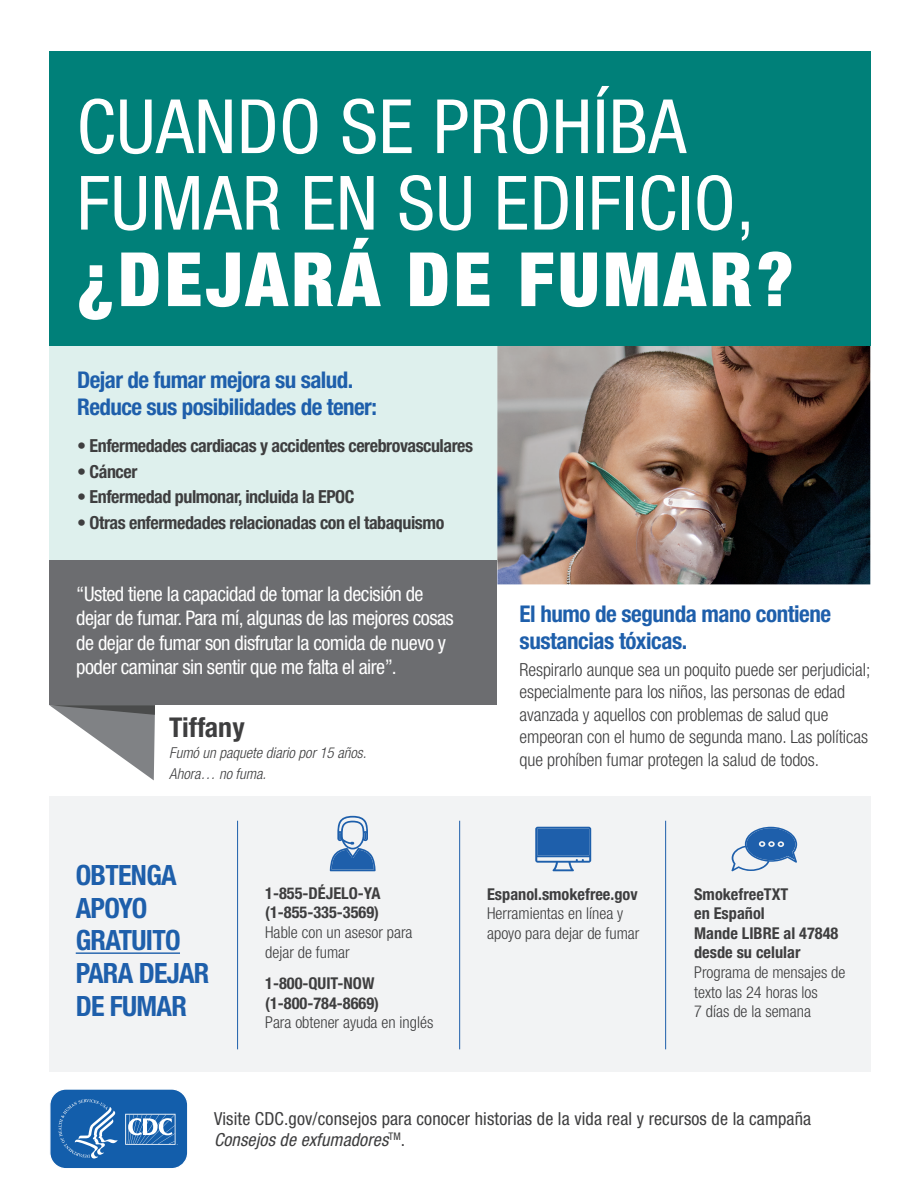
<style>
.page{position:relative;width:918px;height:1188px;background:#fff}
.page>*{position:absolute;margin:0;border:0;box-sizing:border-box;transform-origin:0 0}
.t1{font:condensed 75px/76.5px "Helvetica Neue";letter-spacing:.01em;color:#fff}
.t2{font:900 condensed 75px "Helvetica Neue";letter-spacing:.05em;color:#fff}
.t3{font:700 condensed 28.05px/32.5px "Helvetica Neue";letter-spacing:-.025em;color:#1e5fab}
.t4{font:700 condensed 28.05px "Helvetica Neue LT Std";letter-spacing:-.025em;color:#1e5fab}
.t5{font:700 condensed 27.3px "Helvetica Neue";color:#3e3e3f}
.t6{font:700 condensed 23.1px/26.8px "Helvetica Neue";letter-spacing:-.025em;color:#1e5fab}
.t7{font:condensed 20.25px/24.3px "Helvetica Neue";letter-spacing:-.025em;color:#fff}
.t8{font:300 condensed 18px/22.5px "Helvetica Neue";letter-spacing:-.005em;color:#3e3e3f}
.t9{font:700 condensed 18px "Helvetica Neue";letter-spacing:-.025em;color:#3e3e3f}
.t10{font:condensed 18px/21px "Helvetica Neue";letter-spacing:.01em;color:#3e3e3f}
.t11{font:300 condensed 16.35px/19.5px "Helvetica Neue";color:#3e3e3f}
.t12{font:700 condensed 16.35px/19.5px "Helvetica Neue";color:#3e3e3f}
.t13{font:italic 300 condensed 15px/21px "Helvetica Neue";color:#3e3e3f}
.s1{font-style:italic}
</style>
<div class="page">
<div style="left:49px;top:796px;width:821px;height:276px;background:#f2f3f4"></div>
<div style="left:49px;top:345px;width:448px;height:217px;background:#def0ed"></div>
<svg style="left:731px;top:827px;width:66px;height:44px"></svg>
<hr style="left:665px;top:821px;width:1px;height:228px;background:#1e5fab">
<hr style="left:459px;top:821px;width:1px;height:228px;background:#1e5fab">
<hr style="left:76px;top:952px;width:104px;height:2px;background:#1e5fab">
<img style="left:497px;top:346px;width:373px;height:238px">
<div style="left:49px;top:51px;width:821px;height:295px;background:#008079"></div>
<svg style="left:535px;top:827px;width:56px;height:44px"></svg>
<svg style="left:330px;top:816px;width:46px;height:55px"></svg>
<hr style="left:237px;top:821px;width:1px;height:228px;background:#1e5fab">
<svg style="left:50px;top:1089px;width:138px;height:79px"></svg>
<div style="left:49px;top:560px;width:448px;height:145px;background:#6c6d70"></div>
<svg style="left:49px;top:705px;width:106px;height:75px"></svg>
<h1 class="t1" style="left:77px;top:88px;width:679px">CUANDO SE PROHÍBA<br>FUMAR EN SU EDIFICIO,</h1>
<h1 class="t2" style="left:77px;top:233px;width:719px">¿DEJARÁ DE FUMAR?</h1>
<p class="t6" style="left:77px;top:366px;width:301px">Dejar de fumar mejora su salud.<br>Reduce sus posibilidades de tener:</p>
<p class="t9" style="left:77px;top:435px;width:397px">• Enfermedades cardiacas y accidentes cerebrovasculares</p>
<p class="t9" style="left:77px;top:460px;width:62px">• Cáncer</p>
<p class="t9" style="left:77px;top:486px;width:279px">• Enfermedad pulmonar, incluida la EPOC</p>
<p class="t9" style="left:77px;top:511px;width:369px">• Otras enfermedades relacionadas con el tabaquismo</p>
<p class="t7" style="left:76px;top:582px;width:379px">“Usted tiene la capacidad de tomar la decisión de dejar de fumar. Para mí, algunas de las mejores cosas de dejar de fumar son disfrutar la comida de nuevo y poder caminar sin sentir que me falta el aire”.</p>
<h3 class="t5" style="left:169px;top:711px;width:77px">Tiffany</h3>
<p class="t13" style="left:169px;top:742px;width:199px">Fumó un paquete diario por 15 años.<br>Ahora… no fuma.</p>
<p class="t6" style="left:520px;top:600px;width:313px">El humo de segunda mano contiene sustancias tóxicas.</p>
<p class="t8" style="left:520px;top:658px;width:352px">Respirarlo aunque sea un poquito puede ser perjudicial; especialmente para los niños, las personas de edad avanzada y aquellos con problemas de salud que empeoran con el humo de segunda mano. Las políticas que prohíben fumar protegen la salud de todos.</p>
<h2 class="t3" style="left:76px;top:859px;width:103px">OBTENGA<br>APOYO</h2>
<h2 class="t4" style="left:76px;top:923px;width:106px">GRATUITO</h2>
<h2 class="t3" style="left:76px;top:956px;width:135px">PARA DEJAR<br>DE FUMAR</h2>
<p class="t12" style="left:265px;top:883px;width:117px">1-855-DÉJELO-YA (1-855-335-3569)</p>
<p class="t11" style="left:265px;top:922px;width:149px">Hable con un asesor para dejar de fumar</p>
<p class="t12" style="left:265px;top:973px;width:115px">1-800-QUIT-NOW (1-800-784-8669)</p>
<p class="t11" style="left:265px;top:1013px;width:170px">Para obtener ayuda en inglés</p>
<p class="t12" style="left:487px;top:884px;width:152px">Espanol.smokefree.gov</p>
<p class="t11" style="left:487px;top:904px;width:154px">Herramientas en línea y apoyo para dejar de fumar</p>
<p class="t12" style="left:694px;top:884px;width:146px">SmokefreeTXT<br>en Español<br>Mande LIBRE al 47848 desde su celular</p>
<p class="t11" style="left:694px;top:962px;width:153px">Programa de mensajes de texto las 24 horas los<br>7 días de la semana</p>
<p class="t10" style="left:214px;top:1108px;width:599px">Visite CDC.gov/consejos para conocer historias de la vida real y recursos de la campaña<br><span class="s1">Consejos de exfumadores</span><sup>TM</sup>.</p>
</div>
